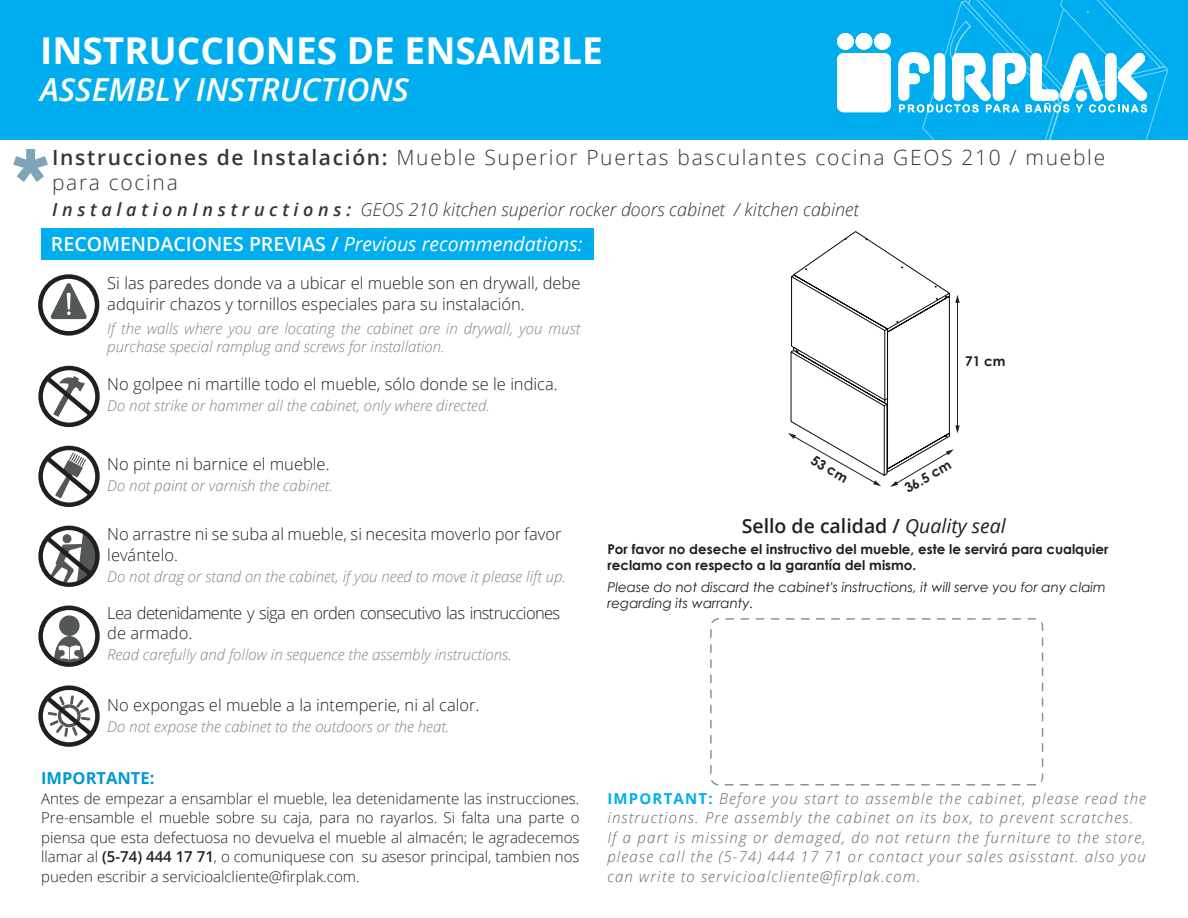
<style>
.page{position:relative;width:1188px;height:918px;background:#fff}
.page>*{position:absolute;margin:0;border:0;box-sizing:border-box;transform-origin:0 0}
.t1{font:700 37.05px "Open Sans";color:#fff}
.t2{font:italic 600 31.8px "Open Sans";color:#fff}
.t3{font:300 21px/25.5px "Open Sans";letter-spacing:.08em;color:#353439}
.t4{font:italic 19.5px "Open Sans";color:#fff}
.t5{font:600 19.5px "Open Sans";color:#231f20}
.t6{font:italic 300 18px "Open Sans";color:#353439}
.t7{font:300 16.5px/21px "Open Sans";color:#231f20}
.t8{font:300 16.5px/19.5px "Open Sans";letter-spacing:-.04em;color:#231f20}
.t9{font:700 16.5px "Open Sans";color:#0099d1}
.t10{font:italic 300 15px/18px "Open Sans";color:#808285}
.t11{font:300 15px/19.5px "Open Sans";color:#231f20;text-align:justify}
.t12{font:italic 300 15px/19.5px "Open Sans";letter-spacing:.08em;color:#646667}
.t13{font:700 13.5px/16.2px "Century Gothic";color:#231f20}
.t14{font:italic 13.5px/16.2px "Century Gothic";color:#231f20}
.s1{font-weight:600}
.s2{font-weight:600;font-style:normal}
.s3{font-weight:400;font-style:italic}
.s4{font-weight:700;font-style:normal;color:#00aeef}
</style>
<div class="page">
<div style="left:42px;top:229px;width:552px;height:31px;background:#00aeef"></div>
<div style="left:38px;top:366px;width:62px;height:61px;border:4px solid #231f20;border-radius:50%"></div>
<svg style="left:41px;top:372px;width:57px;height:49px"></svg>
<div style="left:38px;top:274px;width:61px;height:62px;border:4px solid #231f20;border-radius:50%"></div>
<svg style="left:50px;top:283px;width:37px;height:36px"></svg>
<div style="left:38px;top:446px;width:62px;height:61px;border:4px solid #231f20;border-radius:50%"></div>
<svg style="left:41px;top:452px;width:57px;height:49px"></svg>
<div style="left:38px;top:685px;width:62px;height:62px;border:4px solid #231f20;border-radius:50%"></div>
<svg style="left:41px;top:685px;width:57px;height:62px"></svg>
<div style="left:38px;top:526px;width:62px;height:61px;border:4px solid #231f20;border-radius:50%"></div>
<svg style="left:41px;top:532px;width:59px;height:51px"></svg>
<div style="left:59px;top:615px;width:21px;height:21px;background:#545758;border-radius:50%"></div>
<svg style="left:54px;top:636px;width:31px;height:29px"></svg>
<div style="left:38px;top:606px;width:62px;height:61px;border:4px solid #231f20;border-radius:50%"></div>
<div style="left:0;top:0;width:1188px;height:140px;background:#00aeef"></div>
<svg style="left:13px;top:149px;width:35px;height:33px"></svg>
<div style="left:837px;top:33px;width:17px;height:17px;background:#fff;border-radius:50%"></div>
<div style="left:856px;top:33px;width:16px;height:17px;background:#fff;border-radius:50%"></div>
<div style="left:874px;top:33px;width:17px;height:17px;background:#fff;border-radius:50%"></div>
<div style="left:837px;top:53px;width:54px;height:59px;background:#fff;border-radius:7px"></div>
<svg style="left:898px;top:0;width:270px;height:140px"></svg>
<div style="left:710px;top:618px;width:333px;height:167px;border:2px dashed #231f20;border-radius:8px"></div>
<svg style="left:788px;top:231px;width:172px;height:256px"></svg>
<h1 class="t1" style="left:40px;top:24px;width:564px">INSTRUCCIONES DE ENSAMBLE</h1>
<h2 class="t2" style="left:40px;top:68px;width:370px">ASSEMBLY INSTRUCTIONS</h2>
<h3 class="t3" style="left:52px;top:144px;width:1055px"><span class="s1">Instrucciones de Instalación:</span> Mueble Superior Puertas basculantes cocina GEOS 210 / mueble para cocina</h3>
<p class="t6" style="left:52px;top:197px;width:808px"><span class="s1">I n s t a l a t i o n I n s t r u c t i o n s :</span> GEOS 210 kitchen superior rocker doors cabinet / kitchen cabinet</p>
<h3 class="t4" style="left:51px;top:230px;width:533px"><span class="s2">RECOMENDACIONES PREVIAS /</span> Previous recommendations:</h3>
<p class="t7" style="left:107px;top:272px;width:475px">Si las paredes donde va a ubicar el mueble son en drywall, debe adquirir chazos y tornillos especiales para su instalación.</p>
<p class="t10" style="left:107px;top:319px;width:475px">If the walls where you are locating the cabinet are in drywall, you must purchase special ramplug and screws for installation.</p>
<p class="t7" style="left:107px;top:373px;width:452px">No golpee ni martille todo el mueble, sólo donde se le indica.</p>
<p class="t10" style="left:107px;top:396px;width:384px">Do not strike or hammer all the cabinet, only where directed.</p>
<p class="t7" style="left:107px;top:453px;width:224px">No pinte ni barnice el mueble.</p>
<p class="t10" style="left:107px;top:476px;width:227px">Do not paint or varnish the cabinet.</p>
<p class="t7" style="left:107px;top:523px;width:456px">No arrastre ni se suba al mueble, si necesita moverlo por favor levántelo.</p>
<p class="t10" style="left:107px;top:567px;width:460px">Do not drag or stand on the cabinet, if you need to move it please lift up.</p>
<p class="t8" style="left:107px;top:603px;width:454px">Lea detenidamente y siga en orden consecutivo las instrucciones de armado.</p>
<p class="t10" style="left:107px;top:645px;width:406px">Read carefully and follow in sequence the assembly instructions.</p>
<p class="t7" style="left:107px;top:694px;width:374px">No expongas el mueble a la intemperie, ni al calor.</p>
<p class="t10" style="left:107px;top:717px;width:344px">Do not expose the cabinet to the outdoors or the heat.</p>
<p class="t13" style="left:965px;top:352px;width:42px">71 cm</p>
<p class="t13" style="left:816px;top:451px;width:42px;rotate:30deg">53 cm</p>
<p class="t13" style="left:901px;top:482px;width:53px;rotate:-30deg">36.5 cm</p>
<h3 class="t5" style="left:742px;top:512px;width:265px">Sello de calidad / <span class="s3">Quality seal</span></h3>
<p class="t13" style="left:607px;top:540px;width:503px">Por favor no deseche el instructivo del mueble, este le servirá para cualquier reclamo con respecto a la garantía del mismo.</p>
<p class="t14" style="left:607px;top:579px;width:500px">Please do not discard the cabinet's instructions, it will serve you for any claim regarding its warranty.</p>
<p class="t9" style="left:41px;top:766px;width:115px">IMPORTANTE:</p>
<p class="t11" style="left:41px;top:788px;width:540px">Antes de empezar a ensamblar el mueble, lea detenidamente las instrucciones.<br>Pre-ensamble el mueble sobre su caja, para no rayarlos. Si falta una parte o piensa que esta defectuosa no devuelva el mueble al almacén; le agradecemos llamar al <span class="s1">(5-74) 444 17 71</span>, o comuniquese con su asesor principal, tambien nos pueden escribir a servicioalcliente@firplak.com.</p>
<p class="t12" style="left:607px;top:788px;width:540px"><span class="s4">IMPORTANT:</span> Before you start to assemble the cabinet, please read the instructions. Pre assembly the cabinet on its box, to prevent scratches.<br>If a part is missing or demaged, do not return the furniture to the store, please call the (5-74) 444 17 71 or contact your sales asisstant. also you can write to servicioalcliente@firplak.com.</p>
</div>
